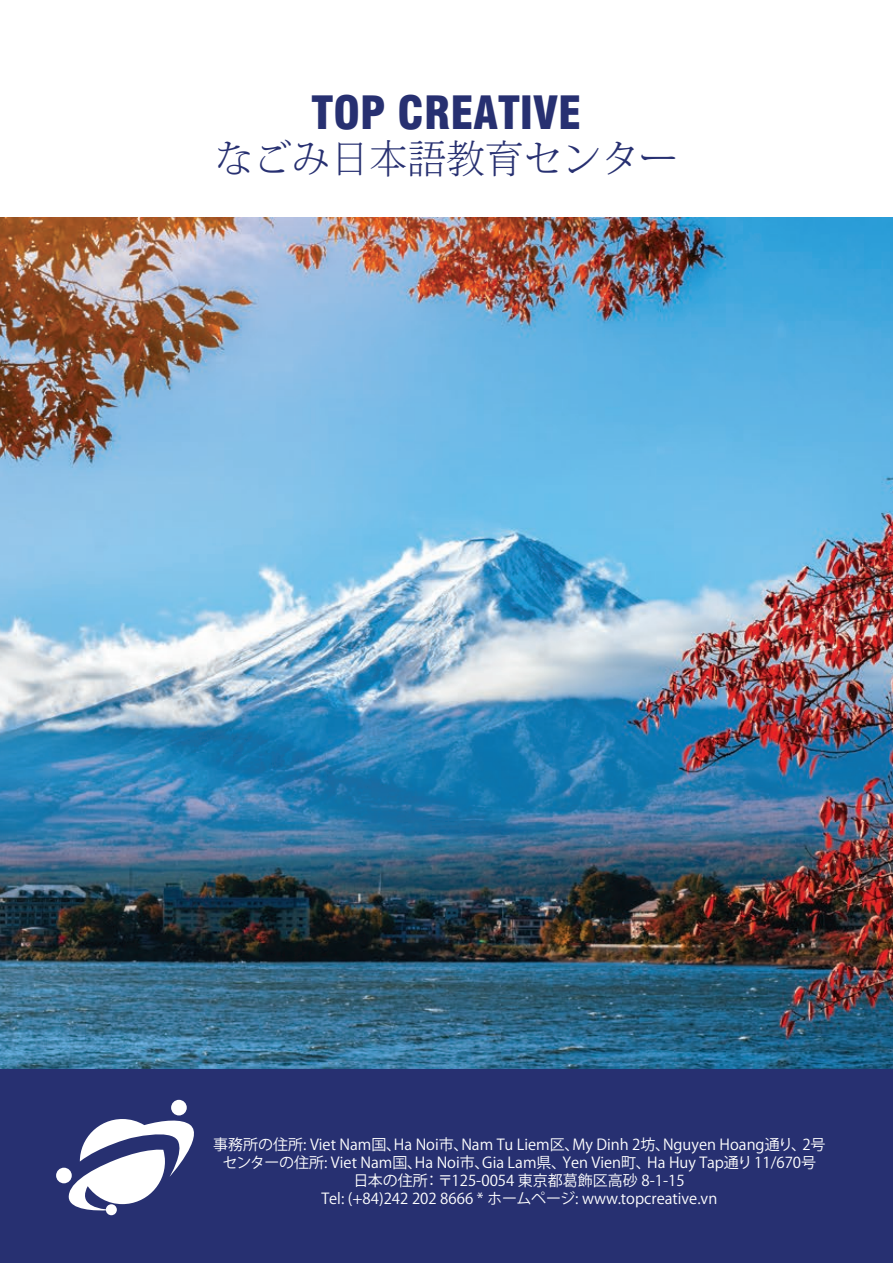
<style>
.page{position:relative;width:893px;height:1263px;background:#fff}
.page>*{position:absolute;margin:0;border:0;box-sizing:border-box;transform-origin:0 0}
.t1{font:44.7px "UTM Swiss 721 Black Condensed";color:#273071}
.t2{font:300 38.7px "Adobe Ming Std";color:#273071}
.t3{font:15px/18px "Koz Go Pr 6 N";color:#fff;text-align:center}
</style>
<div class="page">
<div style="left:0;top:1070px;width:893px;height:193px;background:#273071"></div>
<svg style="left:68px;top:1119px;width:126px;height:92px"></svg>
<div style="left:56px;top:1168px;width:16px;height:15px;background:#fff;border-radius:50%"></div>
<div style="left:171px;top:1100px;width:16px;height:15px;background:#fff;border-radius:50%"></div>
<div style="left:106px;top:1204px;width:11px;height:11px;background:#fff;border-radius:50%"></div>
<img style="left:0;top:218px;width:893px;height:850px">
<h1 class="t1" style="left:312px;top:79px;width:271px">TOP CREATIVE</h1>
<h2 class="t2" style="left:215px;top:138px;width:465px">なごみ日本語教育センター</h2>
<p class="t3" style="left:213px;top:1135px;width:614px">事務所の住所: Viet Nam国、Ha Noi市、Nam Tu Liem区、My Dinh 2坊、Nguyen Hoang通り、2号センターの住所: Viet Nam国、Ha Noi市、Gia Lam県、Yen Vien町、Ha Huy Tap通り 11/670号日本の住所： 〒125-0054 東京都葛飾区高砂 8-1-15<br>Tel: (+84)242 202 8666 * ホームページ: www.topcreative.vn</p>
</div>
